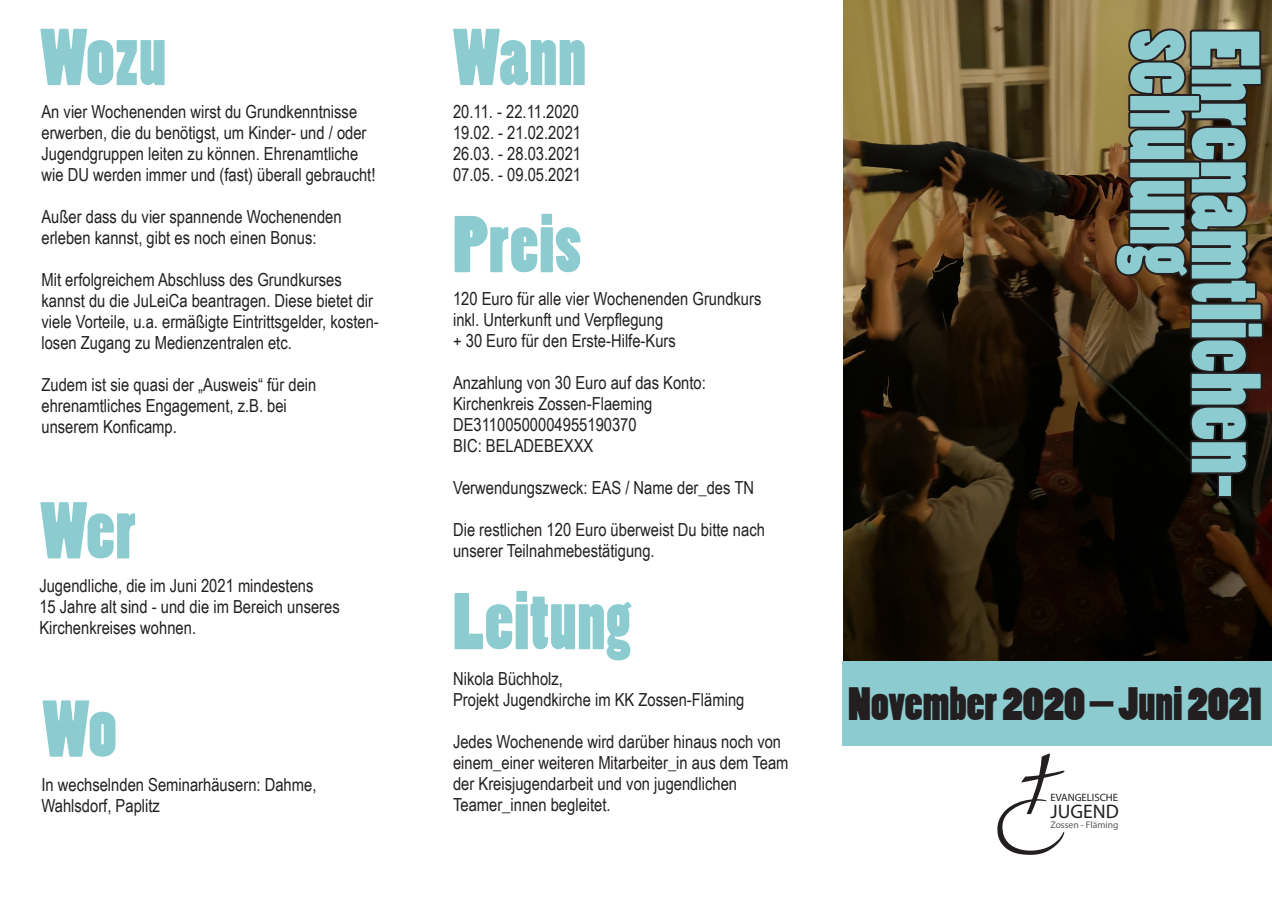
<style>
.page{position:relative;width:1272px;height:902px;background:#fff}
.page>*{position:absolute;margin:0;border:0;box-sizing:border-box;transform-origin:0 0}
.t1{font:90px "Poplar Std";color:#8cccd1}
.t2{font:75px "Poplar Std";letter-spacing:.01em;color:#8cccd1}
.t3{font:43.65px "Poplar Std";color:#231f20;scale:1.08 1}
.t4{font:19.65px "Myriad Pro";color:#231f20}
.t5{font:18px/21px "Arial Narrow";color:#231f20}
.t6{font:10.65px "Myriad Pro";color:#231f20}
.t7{font:9.6px "Myriad Pro";color:#57585a}
</style>
<div class="page">
<img style="left:843px;top:0;width:428px;height:660px">
<div style="left:842px;top:660px;width:429px;height:85px;background:#8cccd1"></div>
<div style="left:1189px;top:302px;width:73px;height:19px;border:4px solid #231f20"></div>
<svg style="left:1187px;top:319px;width:78px;height:157px"></svg>
<div style="left:1217px;top:474px;width:15px;height:24px;border:4px solid #231f20"></div>
<svg style="left:1112px;top:27px;width:152px;height:279px"></svg>
<svg style="left:997px;top:753px;width:67px;height:102px"></svg>
<h2 class="t2" style="left:40px;top:16px;width:127px">Wozu</h2>
<p class="t5" style="left:41px;top:100px;width:335px">An vier Wochenenden wirst du Grundkenntnisse erwerben, die du benötigst, um Kinder- und / oder Jugendgruppen leiten zu können. Ehrenamtliche wie DU werden immer und (fast) überall gebraucht!</p>
<p class="t5" style="left:41px;top:205px;width:302px">Außer dass du vier spannende Wochenenden erleben kannst, gibt es noch einen Bonus:</p>
<p class="t5" style="left:41px;top:268px;width:339px">Mit erfolgreichem Abschluss des Grundkurses kannst du die JuLeiCa beantragen. Diese bietet dir viele Vorteile, u.a. ermäßigte Eintrittsgelder, kosten&shy;losen Zugang zu Medienzentralen etc.</p>
<p class="t5" style="left:41px;top:373px;width:276px">Zudem ist sie quasi der „Ausweis“ für dein ehrenamtliches Engagement, z.B. bei unserem Konficamp.</p>
<h2 class="t2" style="left:40px;top:489px;width:97px">Wer</h2>
<p class="t5" style="left:39px;top:574px;width:302px">Jugendliche, die im Juni 2021 mindestens<br>15 Jahre alt sind - und die im Bereich unseres<br>Kirchenkreises wohnen.</p>
<h2 class="t2" style="left:43px;top:687px;width:75px">Wo</h2>
<p class="t5" style="left:41px;top:773px;width:276px">In wechselnden Seminarhäusern: Dahme,<br>Wahlsdorf, Paplitz</p>
<h2 class="t2" style="left:453px;top:16px;width:135px">Wann</h2>
<p class="t5" style="left:453px;top:100px;width:130px;text-align:justify">20.11. - 22.11.2020<br>19.02. - 21.02.2021<br>26.03. - 28.03.2021<br>07.05. - 09.05.2021</p>
<h2 class="t2" style="left:453px;top:203px;width:130px">Preis</h2>
<p class="t5" style="left:453px;top:288px;width:310px">120 Euro für alle vier Wochenenden Grundkurs inkl. Unterkunft und Verpflegung<br>+ 30 Euro für den Erste-Hilfe-Kurs</p>
<p class="t5" style="left:453px;top:372px;width:254px">Anzahlung von 30 Euro auf das Konto:<br>Kirchenkreis Zossen-Flaeming<br>DE31100500004955190370<br>BIC: BELADEBEXXX</p>
<p class="t5" style="left:453px;top:477px;width:302px">Verwendungszweck: EAS / Name der_des TN</p>
<p class="t5" style="left:453px;top:519px;width:313px">Die restlichen 120 Euro überweist Du bitte nach unserer Teilnahmebestätigung.</p>
<h2 class="t2" style="left:453px;top:580px;width:179px">Leitung</h2>
<p class="t5" style="left:453px;top:667px;width:293px">Nikola Büchholz,<br>Projekt Jugendkirche im KK Zossen-Fläming</p>
<p class="t5" style="left:453px;top:730px;width:337px">Jedes Wochenende wird darüber hinaus noch von einem_einer weiteren Mitarbeiter_in aus dem Team der Kreisjugendarbeit und von jugendlichen Teamer_innen begleitet.</p>
<h1 class="t1" style="left:1212px;top:30px;width:247px;rotate:90deg">schulung</h1>
<h1 class="t1" style="left:1274px;top:30px;width:469px;rotate:90deg">Ehrenamtlichen-</h1>
<h3 class="t3" style="left:848px;top:679px;width:384px">November 2020 – Juni 2021</h3>
<p class="t6" style="left:1050px;top:791px;width:69px">EVANGELISCHE</p>
<p class="t4" style="left:1050px;top:799px;width:70px">JUGEND</p>
<p class="t7" style="left:1050px;top:819px;width:70px">Zossen - Fläming</p>
</div>
